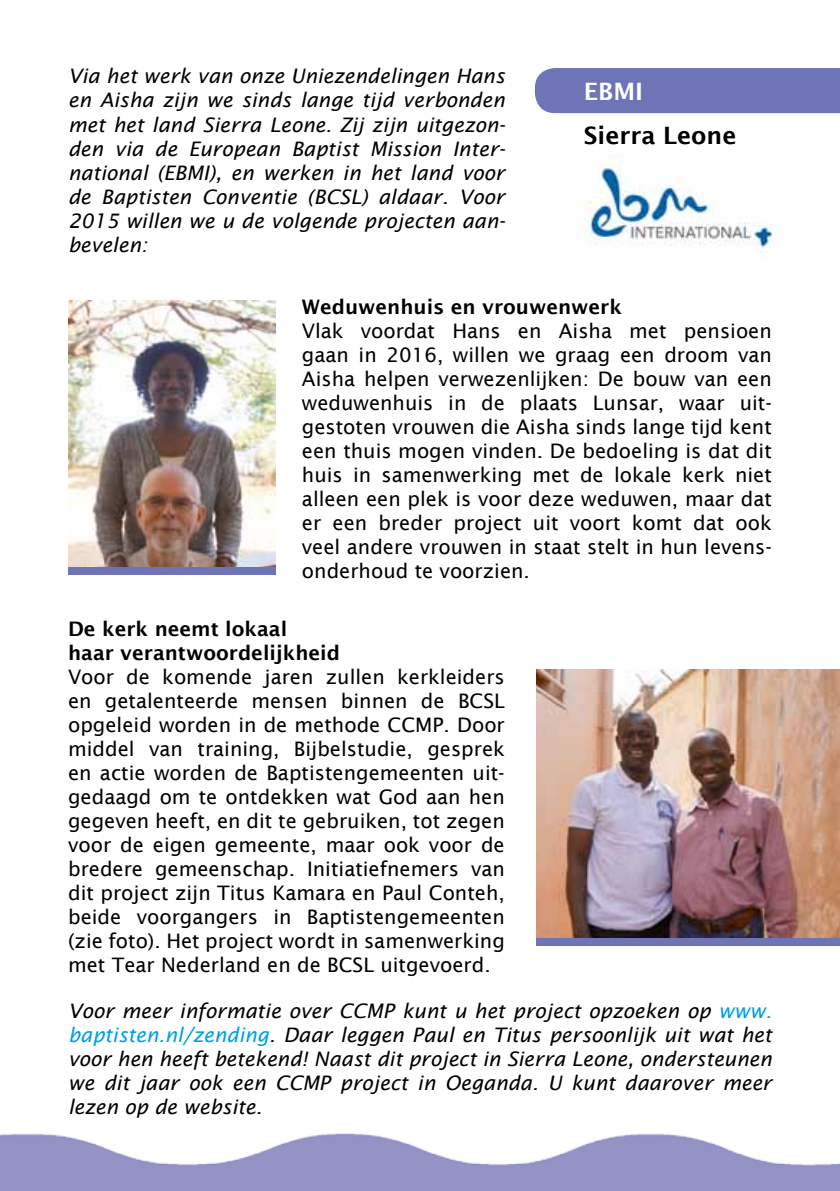
<style>
.page{position:relative;width:840px;height:1191px;background:#fff}
.page>*{position:absolute;margin:0;border:0;box-sizing:border-box;transform-origin:0 0}
.t1{font:600 24px "Lucida Sans";color:#000}
.t2{font:600 24px "Lucida Sans";color:#fff}
.t3{font:20px/24px "Lucida Sans";color:#000;text-align:justify}
.t4{font:italic 20px/24px "Lucida Sans";color:#000;text-align:justify}
.t5{font:600 20px/24px "Lucida Sans";color:#000}
.s1{color:#009fe3}
</style>
<div class="page">
<div style="left:534px;top:68px;width:305px;height:45px;background:#6e74b6"></div>
<img style="left:0;top:1133px;width:839px;height:58px">
<img style="left:576px;top:159px;width:197px;height:89px">
<img style="left:68px;top:300px;width:207px;height:267px">
<div style="left:68px;top:567px;width:207px;height:8px;background:#6e74b6"></div>
<img style="left:536px;top:669px;width:303px;height:268px">
<div style="left:536px;top:937px;width:303px;height:8px;background:#6e74b6"></div>
<p class="t4" style="left:68px;top:64px;width:438px">Via het werk van onze Uniezendelingen Hans en Aisha zijn we sinds lange tijd verbonden met het land Sierra Leone. Zij zijn uitgezon&shy;den via de European Baptist Mission Inter&shy;national (EBMI), en werken in het land voor de Baptisten Conventie (BCSL) aldaar. Voor 2015 willen we u de volgende projecten aan&shy;bevelen:</p>
<p class="t2" style="left:583px;top:77px;width:61px">EBMI</p>
<p class="t1" style="left:583px;top:121px;width:154px">Sierra Leone</p>
<p class="t5" style="left:302px;top:295px;width:321px">Weduwenhuis en vrouwenwerk</p>
<p class="t3" style="left:302px;top:319px;width:471px">Vlak voordat Hans en Aisha met pensioen gaan in 2016, willen we graag een droom van Aisha helpen verwezenlijken: De bouw van een weduwenhuis in de plaats Lunsar, waar uit&shy;gestoten vrouwen die Aisha sinds lange tijd kent een thuis mogen vinden. De bedoeling is dat dit huis in samenwerking met de lokale kerk niet alleen een plek is voor deze weduwen, maar dat er een breder project uit voort komt dat ook veel andere vrouwen in staat stelt in hun levens&shy;onderhoud te voorzien.</p>
<p class="t5" style="left:68px;top:617px;width:273px">De kerk neemt lokaal<br>haar verantwoordelijkheid</p>
<p class="t3" style="left:68px;top:665px;width:438px">Voor de komende jaren zullen kerkleiders en getalenteerde mensen binnen de BCSL opgeleid worden in de methode CCMP. Door middel van training, Bijbelstudie, gesprek en actie worden de Baptistengemeenten uit&shy;gedaagd om te ontdekken wat God aan hen gegeven heeft, en dit te gebruiken, tot zegen voor de eigen gemeente, maar ook voor de bredere gemeenschap. Initiatiefnemers van dit project zijn Titus Kamara en Paul Conteh, beide voorgangers in Baptistengemeenten (zie foto). Het project wordt in samenwerking met Tear Nederland en de BCSL uitgevoerd.</p>
<p class="t4" style="left:68px;top:998px;width:704px">Voor meer informatie over CCMP kunt u het project opzoeken op <span class="s1">www. baptisten.nl/zending</span>. Daar leggen Paul en Titus persoonlijk uit wat het voor hen heeft betekend! Naast dit project in Sierra Leone, ondersteunen we dit jaar ook een CCMP project in Oeganda. U kunt daarover meer lezen op de website.</p>
</div>
